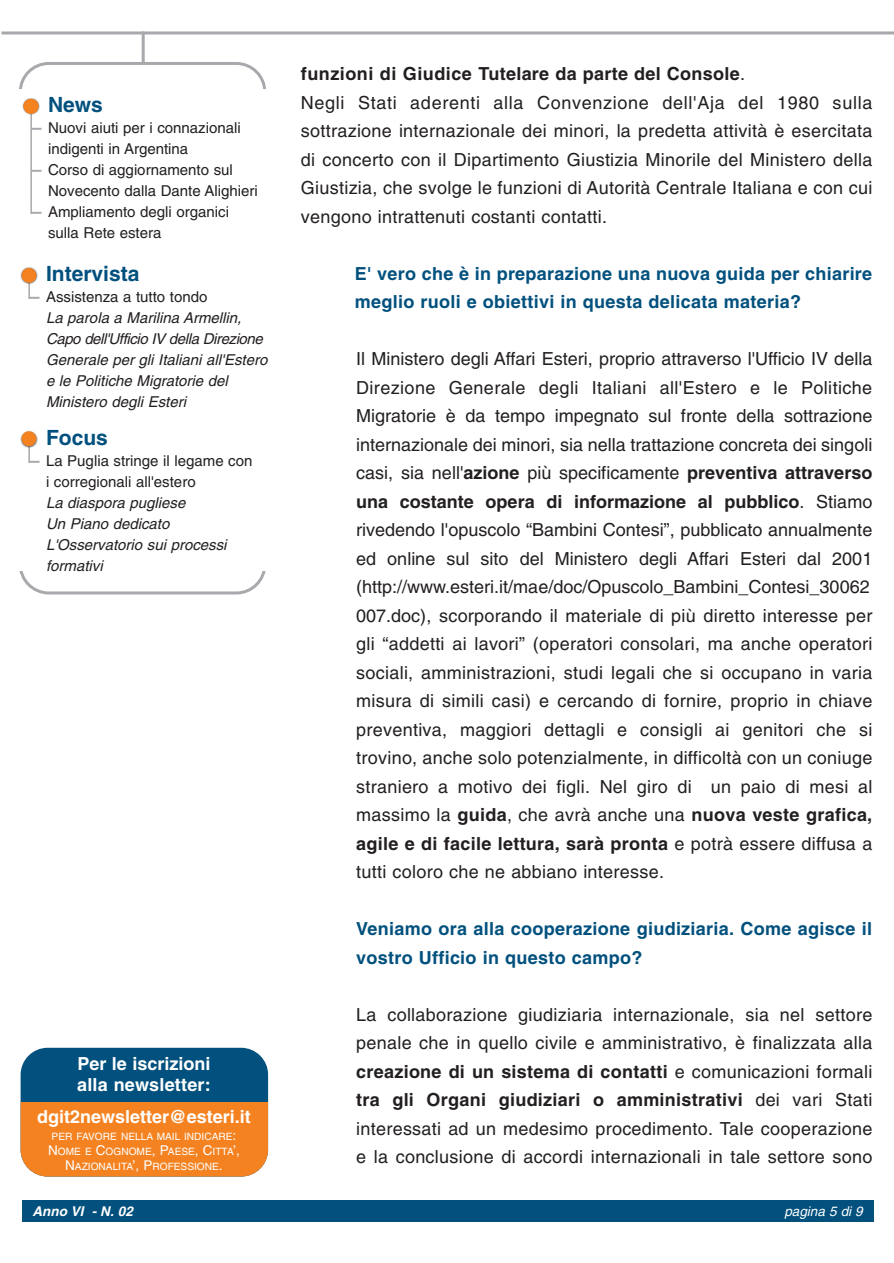
<style>
.page{position:relative;width:894px;height:1263px;background:#fff}
.page>*{position:absolute;margin:0;border:0;box-sizing:border-box;transform-origin:0 0}
.t1{font:700 21px "Helvetica";color:#01507d}
.t2{font:18px/28.5px "Helvetica";letter-spacing:.015em;color:#231f20}
.t3{font:700 18px/28.5px "Helvetica";letter-spacing:.015em;color:#01507d}
.t4{font:700 18px/21.6px "Helvetica";color:#fff}
.t5{font:italic 15px/21px "Helvetica";color:#231f20}
.t6{font:15px/21px "Helvetica";color:#231f20}
.t7{font:italic 700 13.5px "Helvetica";color:#fff}
.t8{font:italic 13.5px "Helvetica";color:#fff}
.t9{font:10.2px/15px "Helvetica";color:#fff;text-align:center}
.s1{font-weight:700;color:#a8a9ad}
.s2{font-weight:700;font-style:normal;color:#a8a9ad}
.s3{font-style:normal}
.s4{font-size:13.5px}
.s5{font-weight:700}
</style>
<div class="page">
<hr style="left:1px;top:31px;width:892px;height:3px;background:#a8a9ad">
<div style="left:23px;top:1201px;width:850px;height:21px;background:#01507d"></div>
<div style="left:21px;top:1048px;width:247px;height:128px;background:#01507d;border-radius:27px"></div>
<div style="left:21px;top:1102px;width:247px;height:74px;background:#f58220"></div>
<hr style="left:142px;top:31px;width:3px;height:33px;background:#a8a9ad">
<svg style="left:19px;top:62px;width:247px;height:532px"></svg>
<div style="left:1px;top:89px;width:269px;height:481px;background:#fff"></div>
<img style="left:22px;top:98px;width:18px;height:116px">
<img style="left:20px;top:267px;width:18px;height:32px">
<div style="left:21px;top:268px;width:15px;height:15px;background:#f58220;border-radius:50%"></div>
<img style="left:20px;top:431px;width:18px;height:31px">
<div style="left:21px;top:431px;width:15px;height:15px;background:#f58220;border-radius:50%"></div>
<div style="left:24px;top:99px;width:14px;height:15px;background:#f58220;border-radius:50%"></div>
<p class="t1" style="left:48px;top:97px;width:56px">News</p>
<p class="t6" style="left:48px;top:119px;width:194px;text-indent:-18px"><span class="s1">-</span> Nuovi aiuti per i connazionali indigenti in Argentina</p>
<p class="t6" style="left:48px;top:161px;width:211px;text-indent:-18px"><span class="s1">-</span> Corso di aggiornamento sul<br>Novecento dalla Dante Alighieri</p>
<p class="t6" style="left:48px;top:203px;width:182px;text-indent:-18px"><span class="s1">-</span> Ampliamento degli organici sulla Rete estera</p>
<p class="t1" style="left:46px;top:266px;width:95px">Intervista</p>
<p class="t5" style="left:46px;top:288px;width:226px;text-indent:-18px"><span class="s2">-</span> <span class="s3">Assistenza a tutto tondo<br></span>La parola a Marilina Armellin,<br>Capo dell'Ufficio IV della Direzione<br>Generale per gli Italiani all'Estero e le Politiche Migratorie del<br>Ministero degli Esteri</p>
<p class="t1" style="left:46px;top:429px;width:63px">Focus</p>
<p class="t6" style="left:46px;top:451px;width:208px;text-indent:-18px"><span class="s1">-</span> La Puglia stringe il legame con i corregionali all'estero</p>
<p class="t5" style="left:46px;top:493px;width:185px">La diaspora pugliese<br>Un Piano dedicato<br>L'Osservatorio sui processi formativi</p>
<p class="t4" style="left:77px;top:1054px;width:135px">Per le iscrizioni alla newsletter:</p>
<p class="t4" style="left:37px;top:1108px;width:215px">dgit2newsletter@esteri.it</p>
<p class="t9" style="left:48px;top:1129px;width:193px">PER FAVORE NELLA MAIL INDICARE<span class="s4">:<br>N</span>OME E <span class="s4">C</span>OGNOME<span class="s4">, P</span>AESE<span class="s4">, C</span>ITTA<span class="s4">’,<br>N</span>AZIONALITA<span class="s4">’, P</span>ROFESSIONE<span class="s4">.</span></p>
<p class="t2" style="left:301px;top:61px;width:573px"><span class="s5">funzioni di Giudice Tutelare da parte del Console</span>.<br>Negli Stati aderenti alla Convenzione dell'Aja del 1980 sulla sottrazione internazionale dei minori, la predetta attività è esercitata di concerto con il Dipartimento Giustizia Minorile del Ministero della Giustizia, che svolge le funzioni di Autorità Centrale Italiana e con cui vengono intrattenuti costanti contatti.</p>
<p class="t3" style="left:355px;top:261px;width:518px">E' vero che è in preparazione una nuova guida per chiarire meglio ruoli e obiettivi in questa delicata materia?</p>
<p class="t2" style="left:356px;top:346px;width:517px">Il Ministero degli Affari Esteri, proprio attraverso l'Ufficio IV della Direzione Generale degli Italiani all'Estero e le Politiche Migratorie è da tempo impegnato sul fronte della sottrazione internazionale dei minori, sia nella trattazione concreta dei singoli casi, sia nell'<span class="s5">azione</span> più specificamente <span class="s5">preventiva attraverso una costante opera di informazione al pubblico</span>. Stiamo rivedendo l'opuscolo “Bambini Contesi”, pubblicato annualmente ed online sul sito del Ministero degli Affari Esteri dal 2001 (http://www.esteri.it/mae/doc/Opuscolo_Bambini_Contesi_30062<br>007.doc), scorporando il materiale di più diretto interesse per gli “addetti ai lavori” (operatori consolari, ma anche operatori sociali, amministrazioni, studi legali che si occupano in varia misura di simili casi) e cercando di fornire, proprio in chiave preventiva, maggiori dettagli e consigli ai genitori che si trovino, anche solo potenzialmente, in difficoltà con un coniuge straniero a motivo dei figli. Nel giro di un paio di mesi al massimo la <span class="s5">guida</span>, che avrà anche una <span class="s5">nuova veste grafica, agile e di facile lettura, sarà pronta</span> e potrà essere diffusa a tutti coloro che ne abbiano interesse.</p>
<p class="t3" style="left:356px;top:916px;width:517px">Veniamo ora alla cooperazione giudiziaria. Come agisce il vostro Ufficio in questo campo?</p>
<p class="t2" style="left:356px;top:1002px;width:517px;text-align:justify">La collaborazione giudiziaria internazionale, sia nel settore penale che in quello civile e amministrativo, è finalizzata alla <span class="s5">creazione di un sistema di contatti</span> e comunicazioni formali <span class="s5">tra gli Organi giudiziari o amministrativi</span> dei vari Stati interessati ad un medesimo procedimento. Tale cooperazione e la conclusione di accordi internazionali in tale settore sono</p>
<p class="t7" style="left:32px;top:1207px;width:105px">Anno VI - N. 02</p>
<p class="t8" style="left:784px;top:1207px;width:83px">pagina 5 di 9</p>
</div>
